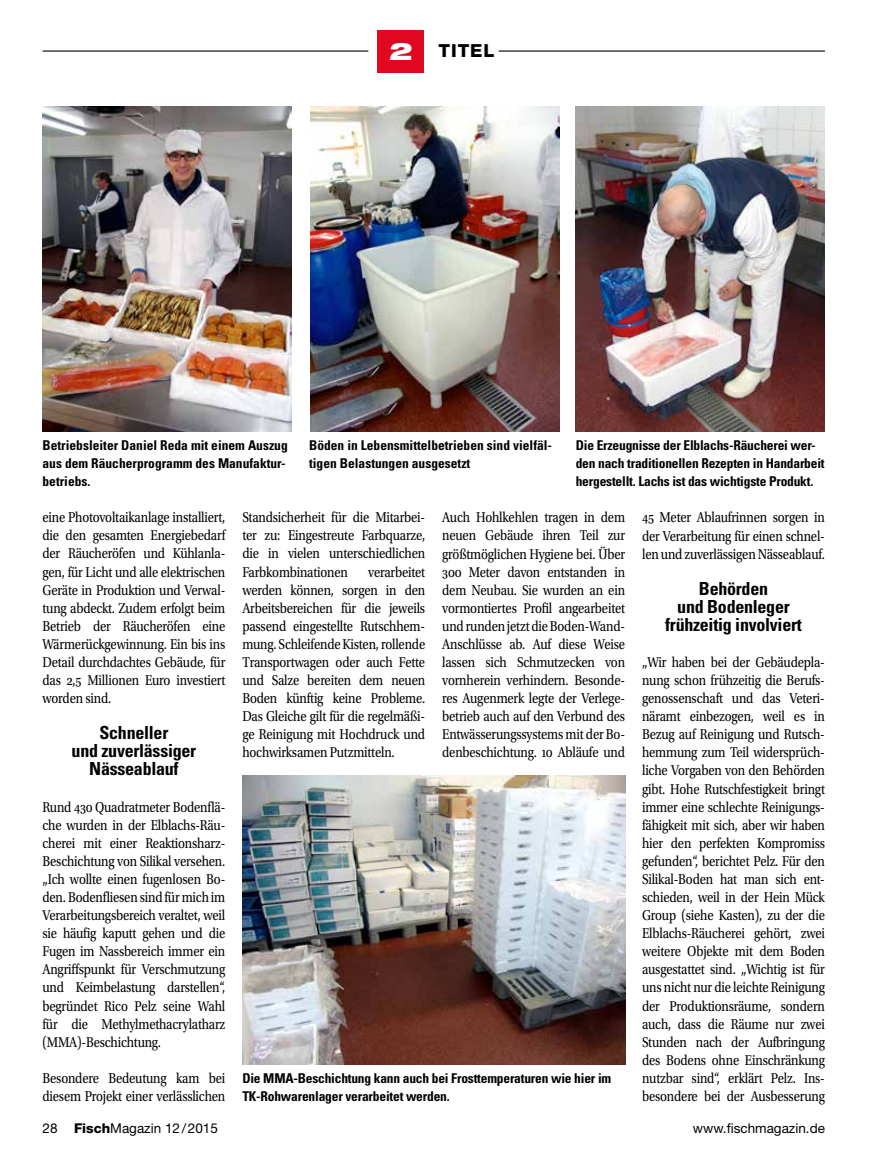
<style>
.page{position:relative;width:893px;height:1170px;background:#fff}
.page>*{position:absolute;margin:0;border:0;box-sizing:border-box;transform-origin:0 0}
.t1{font:900 expanded 24px "Helvetica Neue LT Std";color:#fff}
.t2{font:700 condensed 18px/18px "Univers LT Std";letter-spacing:-.015em;color:#000;text-align:center}
.t3{font:800 18px "Helvetica Neue LT Std";letter-spacing:.05em;color:#000}
.t4{font:15px/18px "Utopia Std";letter-spacing:-.015em;color:#000;text-align:justify;scale:.85 1}
.t5{font:700 condensed 13.5px/18.1px "Univers LT Std";letter-spacing:-.015em;color:#000}
.t6{font:13.5px "Helvetica Neue LT Std";color:#000}
.s1{font-weight:800}
</style>
<div class="page">
<div style="left:377px;top:30px;width:47px;height:42px;background:#e00821"></div>
<hr style="left:43px;top:50px;width:325px;height:2px;background:#000">
<hr style="left:499px;top:50px;width:326px;height:2px;background:#000">
<img style="left:43px;top:106px;width:249px;height:326px">
<img style="left:310px;top:106px;width:250px;height:326px">
<img style="left:576px;top:106px;width:249px;height:326px">
<img style="left:242px;top:775px;width:383px;height:289px">
<h1 class="t1" style="left:389px;top:35px;width:25px">2</h1>
<p class="t3" style="left:439px;top:40px;width:57px">TITEL</p>
<p class="t5" style="left:43px;top:436px;width:247px">Betriebsleiter Daniel Reda mit einem Auszug aus dem Räucherprogramm des Manufaktur&shy;betriebs.</p>
<p class="t5" style="left:309px;top:436px;width:244px">Böden in Lebensmittelbetrieben sind vielfäl&shy;tigen Belastungen ausgesetzt</p>
<p class="t5" style="left:576px;top:436px;width:250px">Die Erzeugnisse der Elblachs-Räucherei wer&shy;den nach traditionellen Rezepten in Handarbeit hergestellt. Lachs ist das wichtigste Produkt.</p>
<p class="t4" style="left:43px;top:508px;width:217px">eine Photovoltaikanlage installiert, die den gesamten Energiebedarf der Räucheröfen und Kühlanla&shy;gen, für Licht und alle elektrischen Geräte in Produktion und Verwal&shy;tung abdeckt. Zudem erfolgt beim Betrieb der Räucheröfen eine Wärmerückgewinnung. Ein bis ins Detail durchdachtes Gebäude, für das 2,5 Millionen Euro investiert worden sind.</p>
<p class="t2" style="left:72px;top:723px;width:126px">Schneller<br>und zuverlässiger<br>Nässeablauf</p>
<p class="t4" style="left:43px;top:797px;width:217px">Rund 430 Quadratmeter Bodenflä&shy;che wurden in der Elblachs-Räu&shy;cherei mit einer Reaktionsharz-Beschichtung von Silikal versehen. „Ich wollte einen fugenlosen Bo&shy;den. Bodenfliesen sind für mich im Verarbeitungsbereich veraltet, weil sie häufig kaputt gehen und die Fugen im Nassbereich immer ein Angriffspunkt für Verschmutzung und Keimbelastung darstellen“, begründet Rico Pelz seine Wahl für die Methylmethacrylatharz (MMA)-Beschichtung.</p>
<p class="t4" style="left:43px;top:1069px;width:217px">Besondere Bedeutung kam bei diesem Projekt einer verlässlichen</p>
<p class="t4" style="left:242px;top:508px;width:217px">Standsicherheit für die Mitarbei&shy;ter zu: Eingestreute Farbquarze, die in vielen unterschiedlichen Farbkombinationen</p>
<p class="t4" style="left:442px;top:508px;width:217px">Auch Hohlkehlen tragen in dem neuen Gebäude ihren Teil zur größtmöglichen Hygiene bei. Über 300 Meter davon entstanden in dem Neubau. Sie wurden an ein vormontiertes Profil angearbeitet und runden jetzt die Boden-Wand-Anschlüsse ab. Auf diese Weise lassen sich Schmutzecken von vornherein verhindern. Besonde&shy;res Augenmerk legte der Verlege&shy;betrieb auch auf den Verbund des Entwässerungssystems mit der Bo&shy;denbeschichtung. 10 Abläufe und</p>
<p class="t4" style="left:642px;top:509px;width:217px">45 Meter Ablaufrinnen sorgen in der Verarbeitung für einen schnel&shy;len und zuverlässigen Nässeablauf.</p>
<p class="t4" style="left:242px;top:563px;width:217px;text-indent:126px">verarbeitet werden können, sorgen in den Arbeitsbereichen für die jeweils passend eingestellte Rutschhem&shy;mung. Schleifende Kisten, rollende Transportwagen oder auch Fette und Salze bereiten dem neuen Boden künftig keine Probleme.<br>Das Gleiche gilt für die regelmäßi&shy;ge Reinigung mit Hochdruck und hochwirksamen Putzmitteln.</p>
<p class="t2" style="left:665px;top:579px;width:138px">Behörden<br>und Bodenleger frühzeitig involviert</p>
<p class="t4" style="left:642px;top:653px;width:217px">„Wir haben bei der Gebäudepla&shy;nung schon frühzeitig die Berufs&shy;genossenschaft und das Veteri&shy;näramt einbezogen, weil es in Bezug auf Reinigung und Rutsch&shy;hemmung zum Teil widersprüch&shy;liche Vorgaben von den Behörden gibt. Hohe Rutschfestigkeit bringt immer eine schlechte Reinigungs&shy;fähigkeit mit sich, aber wir haben hier den perfekten Kompromiss gefunden“, berichtet Pelz. Für den Silikal-Boden hat man sich ent&shy;schieden, weil in der Hein Mück Group (siehe Kasten), zu der die Elb lachs-Räucherei gehört, zwei weitere Objekte mit dem Boden ausgestattet sind. „Wichtig ist für uns nicht nur die leichte Reinigung der Produktionsräume, sondern auch, dass die Räume nur zwei Stunden nach der Aufbringung des Bodens ohne Einschränkung nutzbar sind“, erklärt Pelz. Ins&shy;besondere bei der Ausbesserung</p>
<p class="t5" style="left:242px;top:1068px;width:370px">Die MMA-Beschichtung kann auch bei Frosttemperaturen wie hier im<br>TK-Rohwarenlager verarbeitet werden.</p>
<p class="t6" style="left:43px;top:1119px;width:177px">28 <span class="s1">Fisch</span>Magazin 12 / 2015</p>
<p class="t6" style="left:693px;top:1119px;width:133px">www.fischmagazin.de</p>
</div>
